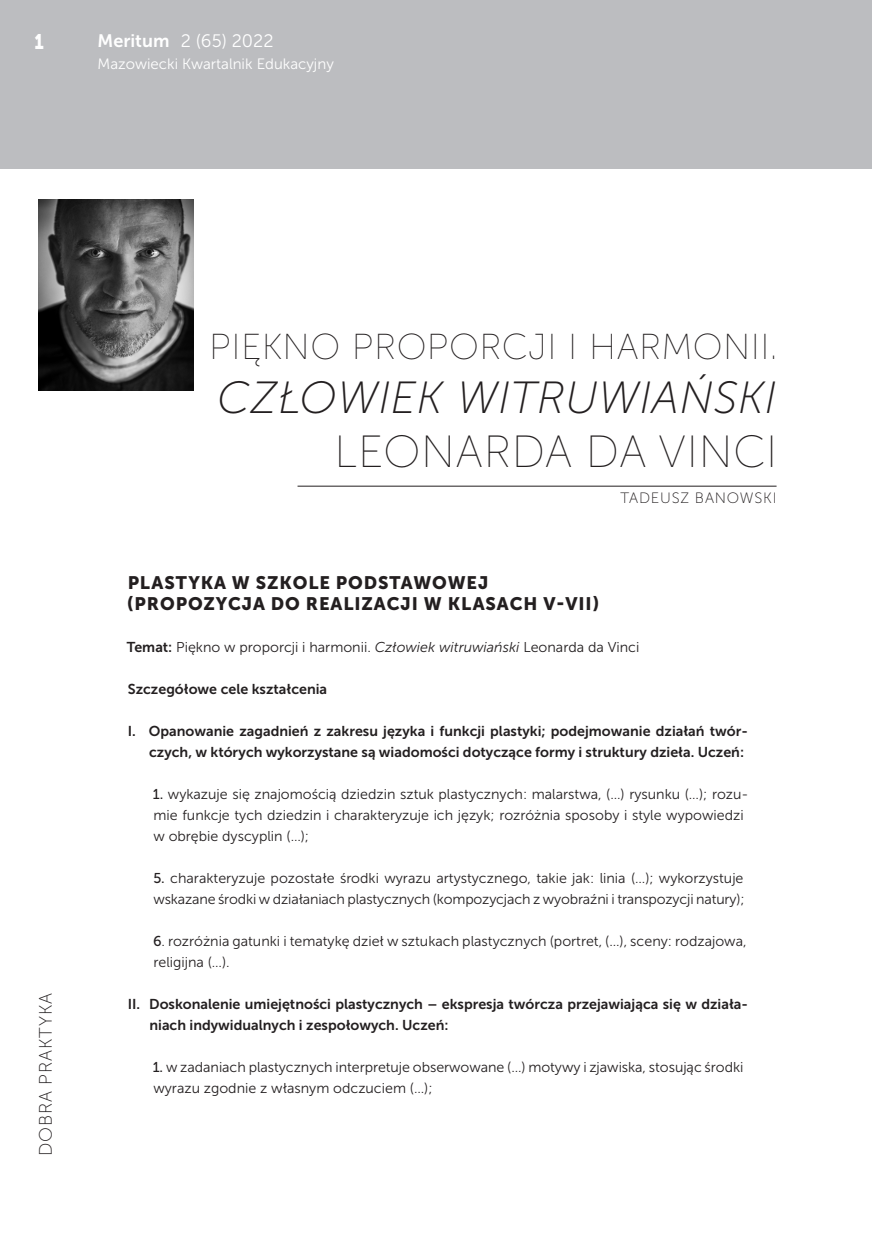
<style>
.page{position:relative;width:872px;height:1234px;background:#fff}
.page>*{position:absolute;margin:0;border:0;box-sizing:border-box;transform-origin:0 0}
._02_TYTUL_nowy{font:italic 45px/54px "Museo Sans 100";letter-spacing:.01em;color:#231f20;text-align:right}
._02_TYTUL_nowy-2{font:300 36px "Museo Sans Display";letter-spacing:.05em;color:#231f20}
.t1{font:21px "Museo Sans 900";color:#fff;scale:.8 1}
.ŚRÓDTYTUŁ_MERITUM_WE{font:18px/21px "Museo Sans 900";letter-spacing:.05em;color:#231f20}
.t2{font:18px "Museo Sans 300";color:#fff}
.t3{font:18px "Museo Sans 100";letter-spacing:.05em;color:#231f20}
.t4{font:15px "Museo Sans 300";color:#fff}
.podpis_autor{font:15px "Museo Sans 100";letter-spacing:.05em;color:#231f20}
.PODSTAWOWY_MERITUM{font:14.25px/21px "Museo Sans 300";color:#231f20}
.PODSTAWOWY_MERITUM-2{font:14.25px/21px "Museo Sans 700";color:#231f20;text-align:right}
.s1{font-family:"Museo Sans 700"}
.s2{font-family:"Museo Sans Display";font-weight:300;font-style:normal}
.s3{font-style:italic}
.s4{font-family:"Museo Sans 500"}
</style>
<div class="page">
<div style="left:0;top:0;width:872px;height:169px;background:#bcbdc0"></div>
<hr style="left:297px;top:486px;width:479px;height:1px;background:#231f20">
<img style="left:38px;top:199px;width:155px;height:191px">
<h3 class="t1" style="left:34px;top:29px;width:13px">1</h3>
<p class="t2" style="left:98px;top:31px;width:177px"><span class="s1">Meritum</span> 2 (65) 2022</p>
<p class="t4" style="left:98px;top:56px;width:238px">Mazowiecki Kwartalnik Edukacyjny</p>
<p class="t3" style="left:36px;top:1156px;width:165px;rotate:-90deg">DOBRA PRAKTYKA</p>
<p class="_02_TYTUL_nowy-2" style="left:210px;top:327px;width:568px">PIĘKNO PROPORCJI I HARMONII.</p>
<p class="_02_TYTUL_nowy" style="left:217px;top:371px;width:561px">CZŁOWIEK WITRUWIAŃSKI<br><span class="s2">LEONARDA DA VINCI</span></p>
<p class="podpis_autor" style="left:620px;top:490px;width:158px">TADEUSZ BANOWSKI</p>
<p class="ŚRÓDTYTUŁ_MERITUM_WE" style="left:127px;top:572px;width:474px">PLASTYKA W SZKOLE PODSTAWOWEJ (PROPOZYCJA DO REALIZACJI W KLASACH V-VII)</p>
<p class="PODSTAWOWY_MERITUM" style="left:127px;top:636px;width:514px"><span class="s1">Temat:</span> Piękno w proporcji i harmonii. <span class="s3">Człowiek witruwiański</span> Leonarda da Vinci</p>
<p class="PODSTAWOWY_MERITUM-2" style="left:128px;top:678px;width:201px">Szczegółowe cele kształcenia</p>
<p class="PODSTAWOWY_MERITUM-2" style="left:128px;top:720px;width:621px">I. Opanowanie zagadnień z zakresu języka i funkcji plastyki; podejmowanie działań twór&shy;czych, w których wykorzystane są wiadomości dotyczące formy i struktury dzieła. Uczeń:</p>
<p class="PODSTAWOWY_MERITUM" style="left:153px;top:783px;width:597px"><span class="s4">1.</span> wykazuje się znajomością dziedzin sztuk plastycznych: malarstwa, (…) rysunku (…); rozu&shy;mie funkcje tych dziedzin i charakteryzuje ich język; rozróżnia sposoby i style wypowiedzi w obrębie dyscyplin (…);</p>
<p class="PODSTAWOWY_MERITUM" style="left:153px;top:867px;width:592px"><span class="s4">5.</span> charakteryzuje pozostałe środki wyrazu artystycznego, takie jak: linia (…); wykorzystuje wskazane środki w działaniach plastycznych (kompozycjach z wyobraźni i transpozycji natury);</p>
<p class="PODSTAWOWY_MERITUM" style="left:153px;top:930px;width:595px"><span class="s4">6</span>. rozróżnia gatunki i tematykę dzieł w sztukach plastycznych (portret, (…), sceny: rodzajowa, religijna (…).</p>
<p class="PODSTAWOWY_MERITUM-2" style="left:149px;top:993px;width:600px;text-align:left;text-indent:-22px">II. Doskonalenie umiejętności plastycznych – ekspresja twórcza przejawiająca się w działa&shy;niach indywidualnych i zespołowych. Uczeń:</p>
<p class="PODSTAWOWY_MERITUM" style="left:153px;top:1056px;width:592px"><span class="s4">1.</span> w zadaniach plastycznych interpretuje obserwowane (…) motywy i zjawiska, stosując środki wyrazu zgodnie z własnym odczuciem (…);</p>
</div>
